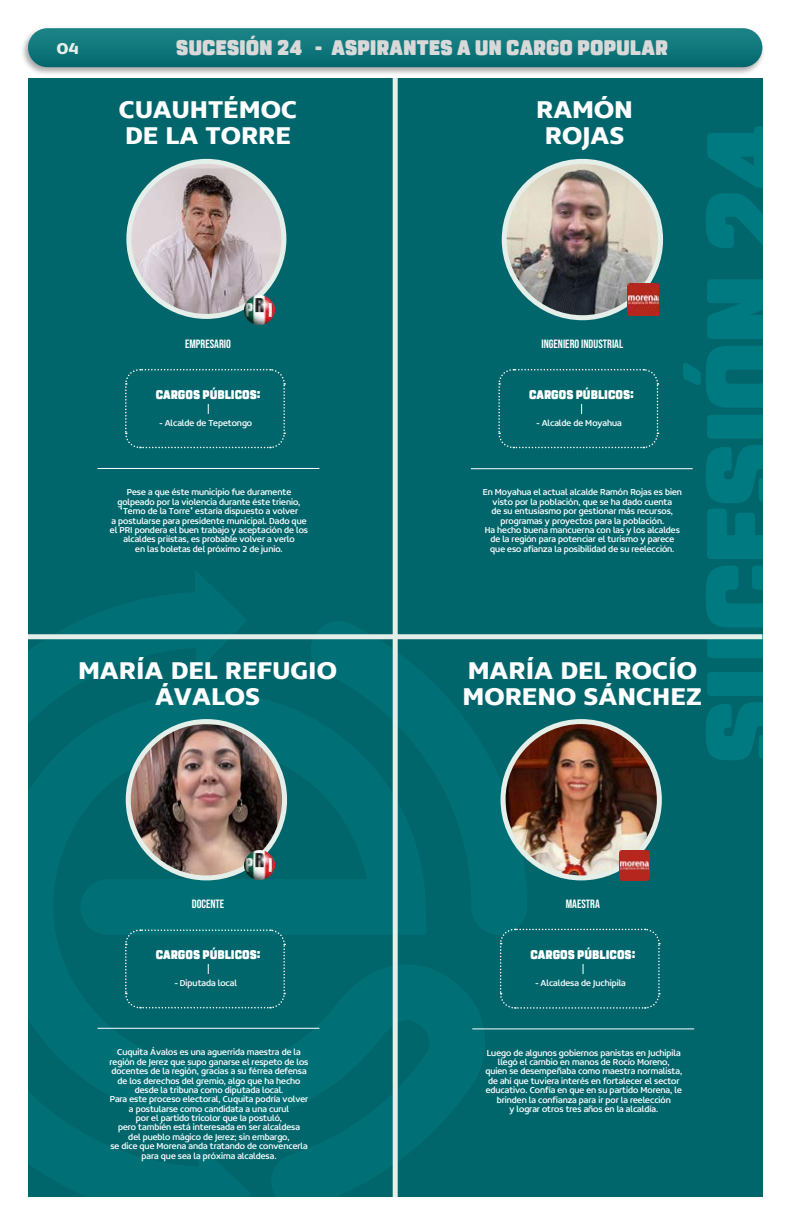
<style>
.page{position:relative;width:791px;height:1225px;background:#fff}
.page>*{position:absolute;margin:0;border:0;box-sizing:border-box;transform-origin:0 0}
.t1{font:700 26px/26px "Concord";color:#fff}
.t2{font:900 21px "Rohn Rounded";color:#d9d9d9}
.t3{font:700 16.9px "Concord";color:#e4efe9}
.t4{font:900 12.5px "Rohn Rounded";color:#fff;scale:.94 1}
.t5{font:12px "Bebas Neue";color:#fff}
.t6{font:9.4px/9.4px "Concord";color:#fff;text-align:center;scale:.94 1}
</style>
<div class="page">
<div style="left:28px;top:78px;width:734px;height:1118px;background:#00666c"></div>
<svg style="left:308px;top:617px;width:219px;height:243px"></svg>
<svg style="left:28px;top:693px;width:457px;height:504px;fill:#007076"></svg>
<svg style="left:683px;top:126px;width:80px;height:634px"></svg>
<div style="left:28px;top:634px;width:734px;height:5px;background:#e4efe9"></div>
<div style="left:393px;top:78px;width:5px;height:1119px;background:#e4efe9"></div>
<img style="left:128px;top:724px;width:149px;height:154px">
<div style="left:126px;top:719px;width:161px;height:161px;border:5px solid #e4efe9;border-radius:50%"></div>
<img style="left:503px;top:721px;width:156px;height:157px;border-radius:78px">
<div style="left:500px;top:719px;width:162px;height:161px;border:5px solid #e4efe9;border-radius:50%"></div>
<img style="left:244px;top:850px;width:30px;height:29px">
<img style="left:619px;top:850px;width:30px;height:30px">
<img style="left:129px;top:168px;width:155px;height:148px">
<div style="left:126px;top:159px;width:160px;height:160px;border:5px solid #e4efe9;border-radius:50%"></div>
<img style="left:244px;top:295px;width:30px;height:29px">
<img style="left:504px;top:164px;width:149px;height:154px">
<div style="left:502px;top:159px;width:161px;height:161px;border:5px solid #e4efe9;border-radius:50%"></div>
<img style="left:627px;top:284px;width:31px;height:31px">
<svg style="left:498px;top:369px;width:161px;height:80px"></svg>
<hr style="left:471px;top:468px;width:222px;height:1px;background:#fff">
<svg style="left:125px;top:368px;width:161px;height:81px"></svg>
<hr style="left:97px;top:468px;width:222px;height:1px;background:#fff">
<svg style="left:124px;top:928px;width:162px;height:81px"></svg>
<svg style="left:499px;top:928px;width:161px;height:81px"></svg>
<hr style="left:97px;top:1028px;width:222px;height:1px;background:#fff">
<hr style="left:472px;top:1028px;width:222px;height:1px;background:#fff">
<div style="left:21px;top:27px;width:745px;height:50px;background:#000;opacity:.35"></div>
<div style="left:28px;top:28px;width:734px;height:39px;background:linear-gradient(to bottom,#1e8689,#02686e);border-radius:19px"></div>
<h3 class="t3" style="left:56px;top:38px;width:24px">04</h3>
<h2 class="t2" style="left:176px;top:35px;width:494px">SUCESIÓN 24 - ASPIRANTES A UN CARGO POPULAR</h2>
<h1 class="t1" style="left:119px;top:96px;width:180px">CUAUHTÉMOC<br>DE LA TORRE</h1>
<h1 class="t1" style="left:536px;top:96px;width:98px;text-align:center">RAMÓN<br>ROJAS</h1>
<p class="t5" style="left:185px;top:337px;width:47px">EMPRESARIO</p>
<p class="t5" style="left:541px;top:337px;width:83px">INGENIERO INDUSTRIAL</p>
<h3 class="t4" style="left:156px;top:387px;width:113px">CARGOS PÚBLICOS:</h3>
<h3 class="t4" style="left:529px;top:387px;width:113px">CARGOS PÚBLICOS:</h3>
<p class="t6" style="left:159px;top:418px;width:100px">- Alcalde de Tepetongo</p>
<p class="t6" style="left:536px;top:418px;width:92px">- Alcalde de Moyahua</p>
<p class="t6" style="left:110px;top:487px;width:212px">Pese a que éste municipio fue duramente golpeado por la violencia durante éste trienio, "Temo de la Torre" estaría dispuesto a volver<br>a postularse para presidente municipal. Dado que el PRI pondera el buen trabajo y aceptación de los alcaldes priístas, es probable volver a verlo<br>en las boletas del próximo 2 de junio.</p>
<p class="t6" style="left:483px;top:487px;width:213px">En Moyahua el actual alcalde Ramón Rojas es bien visto por la población, que se ha dado cuenta<br>de su entusiasmo por gestionar más recursos, programas y proyectos para la población.<br>Ha hecho buena mancuerna con las y los alcaldes de la región para potenciar el turismo y parece que eso afianza la posibilidad de su reelección.</p>
<h1 class="t1" style="left:78px;top:656px;width:261px;text-align:center">MARÍA DEL REFUGIO<br>ÁVALOS</h1>
<h1 class="t1" style="left:462px;top:656px;width:241px">MARÍA DEL ROCÍO<br>MORENO SÁNCHEZ</h1>
<p class="t5" style="left:192px;top:896px;width:34px">DOCENTE</p>
<p class="t5" style="left:566px;top:896px;width:36px">MAESTRA</p>
<h3 class="t4" style="left:156px;top:947px;width:113px">CARGOS PÚBLICOS:</h3>
<h3 class="t4" style="left:531px;top:947px;width:113px">CARGOS PÚBLICOS:</h3>
<p class="t6" style="left:175px;top:977px;width:68px">- Diputada local</p>
<p class="t6" style="left:535px;top:977px;width:98px">- Alcaldesa de Juchipila</p>
<p class="t6" style="left:110px;top:1047px;width:213px">Cuquita Ávalos es una aguerrida maestra de la región de Jerez que supo ganarse el respeto de los docentes de la región, gracias a su férrea defensa de los derechos del gremio, algo que ha hecho desde la tribuna como diputada local.<br>Para este proceso electoral, Cuquita podría volver a postularse como candidata a una curul<br>por el partido tricolor que la postuló,<br>pero también está interesada en ser alcaldesa<br>del pueblo mágico de Jerez; sin embargo,<br>se dice que Morena anda tratando de convencerla para que sea la próxima alcaldesa.</p>
<p class="t6" style="left:485px;top:1047px;width:211px">Luego de algunos gobiernos panistas en Juchipila llegó el cambio en manos de Rocío Moreno,<br>quien se desempeñaba como maestra normalista, de ahí que tuviera interés en fortalecer el sector educativo. Confía en que en su partido Morena, le brinden la confianza para ir por la reelección<br>y lograr otros tres años en la alcaldía.</p>
</div>
